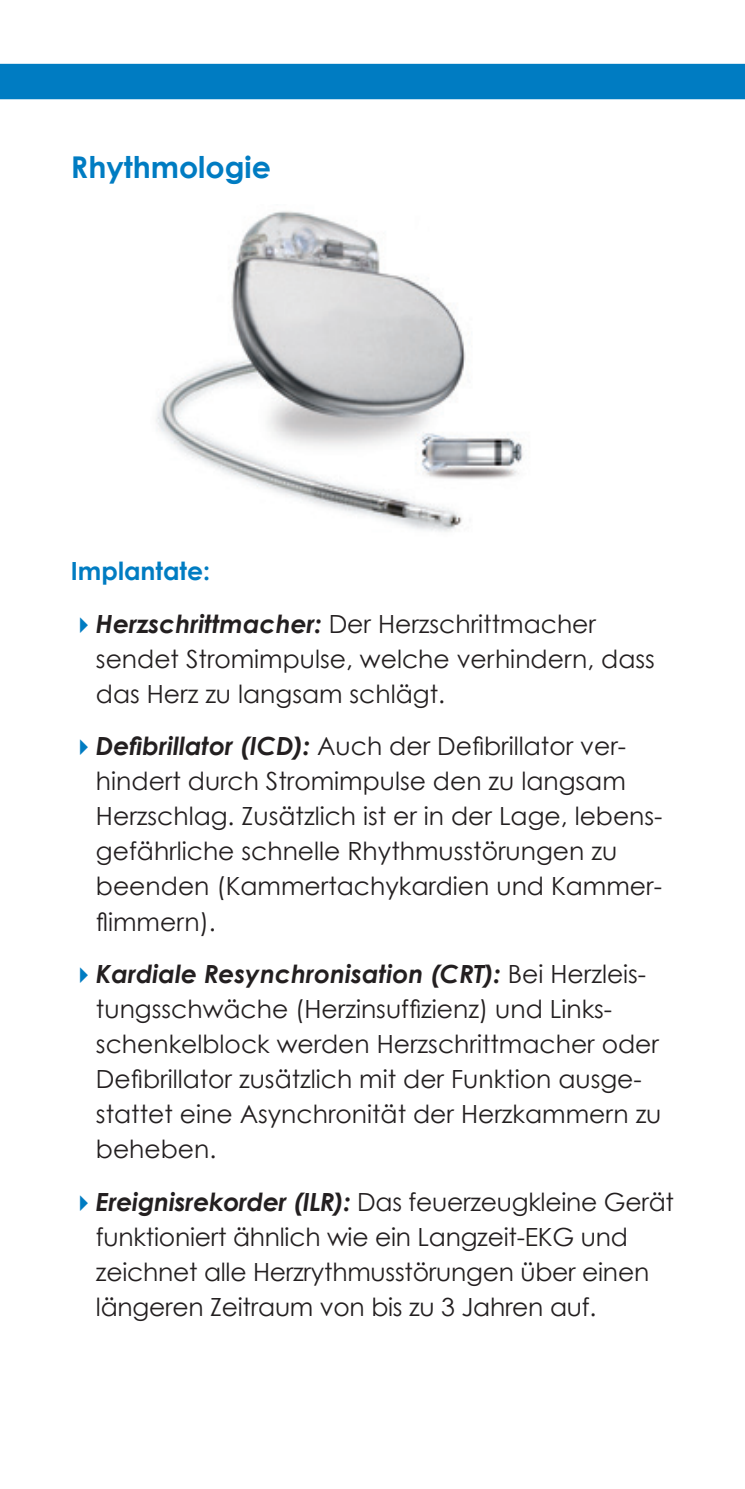
<style>
.page{position:relative;width:745px;height:1489px;background:#fff}
.page>*{position:absolute;margin:0;border:0;box-sizing:border-box;transform-origin:0 0}
.t1{font:700 30px "Century Gothic";color:#007cc2}
.t2{font:25px/35px "Century Gothic";color:#231f20}
.t3{font:700 25px "Century Gothic";color:#007cc2}
.s1{color:#007cc2}
.s2{font-weight:700;font-style:italic}
</style>
<div class="page">
<div style="left:0;top:64px;width:744px;height:35px;background:#007cc2"></div>
<img style="left:156px;top:211px;width:367px;height:321px">
<p class="t1" style="left:71px;top:148px;width:201px">Rhythmologie</p>
<p class="t3" style="left:71px;top:555px;width:141px">Implantate:</p>
<p class="t2" style="left:96px;top:606px;width:560px;text-indent:-25px"><span class="s1">✔</span><span class="s2">Herzschrittmacher:</span> Der Herzschrittmacher sendet Stromimpulse, welche verhindern, dass das Herz zu langsam schlägt.</p>
<p class="t2" style="left:96px;top:728px;width:567px;text-indent:-25px"><span class="s1">✔</span><span class="s2">Defibrillator (ICD):</span> Auch der Defibrillator ver&shy;hindert durch Stromimpulse den zu langsam Herzschlag. Zusätzlich ist er in der Lage, lebens&shy;gefährliche schnelle Rhythmusstörungen zu beenden (Kammertachykardien und Kammer&shy;flimmern).</p>
<p class="t2" style="left:96px;top:956px;width:566px;text-indent:-25px"><span class="s1">✔</span><span class="s2">Kardiale Resynchronisation (CRT):</span> Bei Herzleis&shy;tungsschwäche (Herzinsuffizienz) und Links&shy;schenkelblock werden Herzschrittmacher oder Defibrillator zusätzlich mit der Funktion ausge&shy;stattet eine Asynchronität der Herzkammern zu beheben.</p>
<p class="t2" style="left:96px;top:1183px;width:579px;text-indent:-25px"><span class="s1">✔</span><span class="s2">Ereignisrekorder (ILR):</span> Das feuerzeugkleine Gerät funktioniert ähnlich wie ein Langzeit-EKG und zeichnet alle Herzrythmusstörungen über einen längeren Zeitraum von bis zu 3 Jahren auf.</p>
</div>
